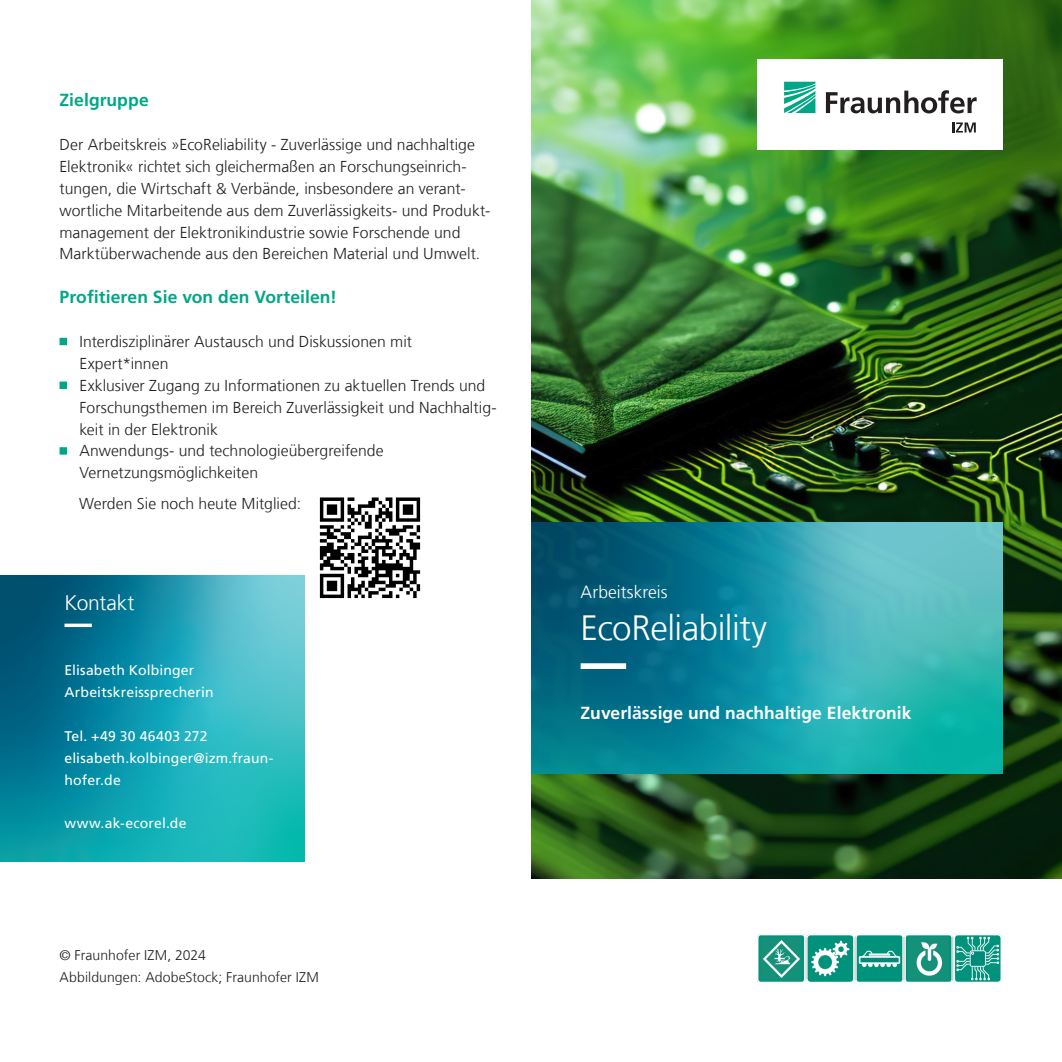
<style>
.page{position:relative;width:1062px;height:1062px;background:#fff}
.page>*{position:absolute;margin:0;border:0;box-sizing:border-box;transform-origin:0 0}
.t1{font:300 35px "Frutiger LT Com";letter-spacing:-.015em;color:#fff}
.t2{font:300 21px "Frutiger LT Com";letter-spacing:-.01em;color:#fff}
.t3{font:700 17.5px "Frutiger LT Com";letter-spacing:.005em;color:#00a786}
.t4{font:700 17.5px "Frutiger LT Com";letter-spacing:.005em;color:#fff}
.t5{font:300 17.5px "Frutiger LT Com";color:#fff}
.t6{font:300 15.75px/21.9px "Frutiger LT Com";letter-spacing:.005em;color:#231f20}
.t7{font:14px/21.9px "Frutiger LT Com";letter-spacing:.01em;color:#fff}
.t8{font:300 14px/21.9px "Frutiger LT Com";letter-spacing:.005em;color:#231f20}
</style>
<div class="page">
<img style="left:531px;top:0;width:531px;height:878px">
<svg style="left:531px;top:522px;width:471px;height:251px;background:#1f93a1"></svg>
<svg style="left:0;top:575px;width:305px;height:286px;background:#1b9bac"></svg>
<div style="left:757px;top:60px;width:245px;height:90px;background:#fff"></div>
<svg style="left:784px;top:82px;width:31px;height:31px"></svg>
<svg style="left:826px;top:90px;width:150px;height:23px"></svg>
<svg style="left:952px;top:122px;width:23px;height:10px"></svg>
<svg style="left:580px;top:663px;width:372px;height:6px;background:#3ba5b3"></svg>
<svg style="left:64px;top:623px;width:216px;height:4px"></svg>
<svg style="left:60px;top:338px;width:7px;height:7px"></svg>
<svg style="left:60px;top:381px;width:7px;height:8px"></svg>
<svg style="left:60px;top:447px;width:7px;height:7px"></svg>
<img style="left:319px;top:497px;width:102px;height:102px">
<img style="left:757px;top:934px;width:245px;height:47px">
<p class="t3" style="left:60px;top:90px;width:91px">Zielgruppe</p>
<p class="t6" style="left:60px;top:134px;width:432px">Der Arbeitskreis »EcoReliability - Zuverlässige und nachhaltige Elektronik« richtet sich gleichermaßen an Forschungseinrich&shy;tungen, die Wirtschaft &amp; Verbände, insbesondere an verant&shy;wortliche Mitarbeitende aus dem Zuverlässigkeits- und Produkt&shy;management der Elektronikindustrie sowie Forschende und Marktüberwachende aus den Bereichen Material und Umwelt.</p>
<p class="t3" style="left:60px;top:287px;width:279px">Profitieren Sie von den Vorteilen!</p>
<p class="t6" style="left:79px;top:331px;width:419px">Interdisziplinärer Austausch und Diskussionen mit Expert*innen<br>Exklusiver Zugang zu Informationen zu aktuellen Trends und Forschungsthemen im Bereich Zuverlässigkeit und Nachhaltig&shy;keit in der Elektronik<br>Anwendungs- und technologieübergreifende Vernetzungsmöglichkeiten</p>
<p class="t6" style="left:79px;top:493px;width:223px">Werden Sie noch heute Mitglied:</p>
<h2 class="t2" style="left:64px;top:590px;width:71px">Kontakt</h2>
<p class="t7" style="left:64px;top:659px;width:151px">Elisabeth Kolbinger<br>Arbeitskreissprecherin</p>
<p class="t7" style="left:64px;top:725px;width:210px">Tel. +49 30 46403 272 elisabeth.kolbinger@izm.fraun&shy;hofer.de</p>
<p class="t7" style="left:64px;top:812px;width:124px">www.ak-ecorel.de</p>
<p class="t8" style="left:60px;top:944px;width:261px">© Fraunhofer IZM, 2024<br>Abbildungen: AdobeStock; Fraunhofer IZM</p>
<p class="t5" style="left:580px;top:581px;width:88px">Arbeitskreis</p>
<h1 class="t1" style="left:580px;top:607px;width:188px">EcoReliability</h1>
<p class="t4" style="left:580px;top:702px;width:332px">Zuverlässige und nachhaltige Elektronik</p>
</div>
